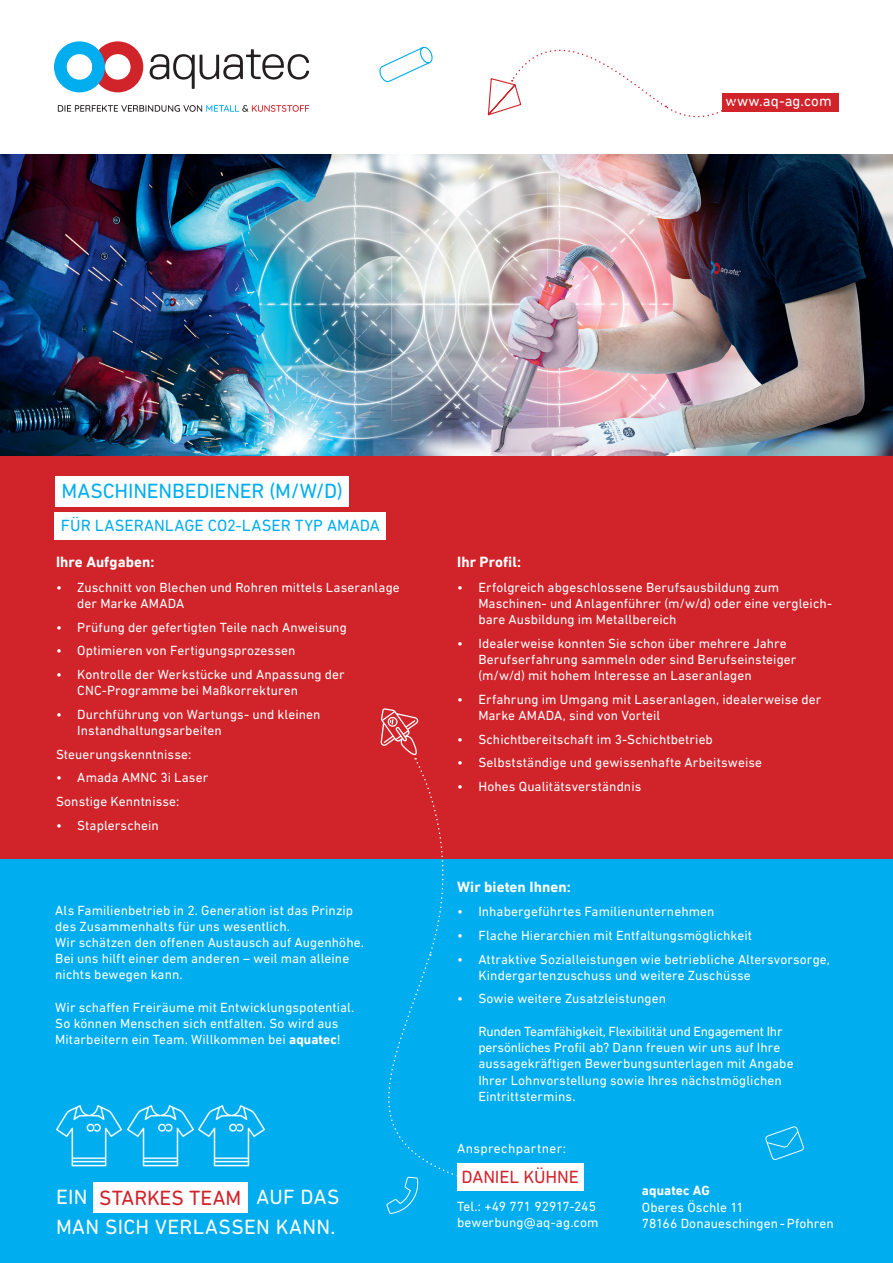
<style>
.page{position:relative;width:893px;height:1263px;background:#fff}
.page>*{position:absolute;margin:0;border:0;box-sizing:border-box;transform-origin:0 0}
.t1{font:21px/30px "DIN Next Rounded LT Pro";letter-spacing:.015em;color:#fff;text-align:right}
.t2{font:21px "DIN Next Rounded LT Pro";letter-spacing:-.005em;color:#00aeef}
.t3{font:21px "DIN Next Rounded LT Pro";letter-spacing:.005em;color:#d1232a}
.t4{font:18px "DIN Next Rounded LT Pro";letter-spacing:-.005em;color:#d1232a}
.t5{font:16.5px "DIN Next Rounded LT Pro";letter-spacing:.005em;color:#00aeef}
.t6{font:700 15px "DIN Next LT Pro";letter-spacing:.005em;color:#fff}
.t7{font:15px "DIN Next Rounded LT Pro";letter-spacing:.005em;color:#fff}
.t8{font:13.5px/16.2px "DIN Next LT Pro";letter-spacing:.005em;color:#fff}
.t9{font:13.5px "DIN Next Rounded LT Pro";letter-spacing:.03em;color:#fff}
.t10{font:700 13.5px "DIN Next LT Pro";letter-spacing:.005em;color:#fff}
.s1{font-weight:700}
.s2{color:#fff}
</style>
<div class="page">
<div style="left:0;top:455px;width:893px;height:446px;background:#d1232a"></div>
<div style="left:0;top:859px;width:893px;height:404px;background:#00aeef"></div>
<svg style="left:58px;top:105px;width:251px;height:7px"></svg>
<svg style="left:54px;top:41px;width:89px;height:51px"></svg>
<svg style="left:150px;top:49px;width:159px;height:40px"></svg>
<div style="left:721px;top:94px;width:117px;height:18px;background:#d1232a"></div>
<svg style="left:379px;top:46px;width:54px;height:37px"></svg>
<svg style="left:487px;top:49px;width:247px;height:69px"></svg>
<img style="left:0;top:154px;width:893px;height:301px">
<svg style="left:765px;top:1126px;width:39px;height:34px"></svg>
<div style="left:93px;top:1182px;width:155px;height:31px;background:#fff"></div>
<img style="left:56px;top:1105px;width:66px;height:62px">
<img style="left:127px;top:1105px;width:66px;height:62px">
<img style="left:199px;top:1105px;width:65px;height:62px">
<div style="left:457px;top:1163px;width:126px;height:27px;background:#fff"></div>
<svg style="left:380px;top:708px;width:81px;height:506px"></svg>
<div style="left:55px;top:476px;width:294px;height:30px;background:#fff"></div>
<div style="left:55px;top:512px;width:331px;height:27px;background:#fff"></div>
<p class="t7" style="left:726px;top:93px;width:108px">www.aq-ag.com</p>
<p class="t2" style="left:62px;top:479px;width:283px">MASCHINENBEDIENER (M/W/D)</p>
<p class="t5" style="left:61px;top:516px;width:320px">FÜR LASERANLAGE CO2-LASER TYP AMADA</p>
<p class="t6" style="left:56px;top:553px;width:100px">Ihre Aufgaben:</p>
<p class="t8" style="left:77px;top:579px;width:324px;text-indent:-21px">• Zuschnitt von Blechen und Rohren mittels Laseranlage der Marke AMADA</p>
<p class="t8" style="left:56px;top:619px;width:292px">• Prüfung der gefertigten Teile nach Anweisung</p>
<p class="t8" style="left:56px;top:642px;width:241px">• Optimieren von Fertigungsprozessen</p>
<p class="t8" style="left:77px;top:666px;width:269px;text-indent:-21px">• Kontrolle der Werkstücke und Anpassung der<br>CNC-Programme bei Maßkorrekturen</p>
<p class="t8" style="left:77px;top:706px;width:245px;text-indent:-21px">• Durchführung von Wartungs- und kleinen<br>Instandhaltungsarbeiten</p>
<p class="t8" style="left:56px;top:746px;width:137px">Steuerungskenntnisse:</p>
<p class="t8" style="left:56px;top:769px;width:154px">• Amada AMNC 3i Laser</p>
<p class="t8" style="left:56px;top:793px;width:125px">Sonstige Kenntnisse:</p>
<p class="t8" style="left:56px;top:817px;width:104px">• Staplerschein</p>
<p class="t8" style="left:55px;top:902px;width:310px">Als Familienbetrieb in 2. Generation ist das Prinzip des Zusammenhalts für uns wesentlich.<br>Wir schätzen den offenen Austausch auf Augenhöhe.<br>Bei uns hilft einer dem anderen – weil man alleine nichts bewegen kann.</p>
<p class="t8" style="left:55px;top:999px;width:301px">Wir schaffen Freiräume mit Entwicklungspotential.<br>So können Menschen sich entfalten. So wird aus<br>Mitarbeitern ein Team. Willkommen bei <span class="s1">aquatec</span>!</p>
<p class="t6" style="left:457px;top:553px;width:65px">Ihr Profil:</p>
<p class="t8" style="left:478px;top:579px;width:355px;text-indent:-21px">• Erfolgreich abgeschlossene Berufsausbildung zum<br>Maschinen- und Anlagenführer (m/w/d) oder eine vergleich&shy;bare Ausbildung im Metallbereich</p>
<p class="t8" style="left:478px;top:635px;width:320px;text-indent:-21px">• Idealerweise konnten Sie schon über mehrere Jahre<br>Berufserfahrung sammeln oder sind Berufseinsteiger (m/w/d) mit hohem Interesse an Laseranlagen</p>
<p class="t8" style="left:478px;top:691px;width:345px;text-indent:-21px">• Erfahrung im Umgang mit Laseranlagen, idealerweise der<br>Marke AMADA, sind von Vorteil</p>
<p class="t8" style="left:457px;top:731px;width:257px">• Schichtbereitschaft im 3-Schichtbetrieb</p>
<p class="t8" style="left:457px;top:755px;width:307px">• Selbstständige und gewissenhafte Arbeitsweise</p>
<p class="t8" style="left:457px;top:778px;width:186px">• Hohes Qualitätsverständnis</p>
<p class="t6" style="left:457px;top:878px;width:115px">Wir bieten Ihnen:</p>
<p class="t8" style="left:457px;top:903px;width:259px">• Inhabergeführtes Familienunternehmen</p>
<p class="t8" style="left:457px;top:927px;width:297px">• Flache Hierarchien mit Entfaltungsmöglichkeit</p>
<p class="t8" style="left:478px;top:951px;width:353px;text-indent:-21px">• Attraktive Sozialleistungen wie betriebliche Altersvorsorge,<br>Kindergartenzuschuss und weitere Zuschüsse</p>
<p class="t8" style="left:457px;top:990px;width:210px">• Sowie weitere Zusatzleistungen</p>
<p class="t8" style="left:478px;top:1023px;width:317px">Runden Teamfähigkeit, Flexibilität und Engagement Ihr persönliches Profil ab? Dann freuen wir uns auf Ihre aussagekräftigen Bewerbungsunterlagen mit Angabe Ihrer Lohnvorstellung sowie Ihres nächstmöglichen Eintrittstermins.</p>
<p class="t9" style="left:457px;top:1141px;width:110px">Ansprechpartner:</p>
<h2 class="t4" style="left:461px;top:1166px;width:119px">DANIEL KÜHNE</h2>
<h1 class="t1" style="left:56px;top:1182px;width:285px">AUF DAS<br>MAN SICH VERLASSEN KANN.</h1>
<p class="t10" style="left:642px;top:1182px;width:70px">aquatec AG</p>
<h1 class="t3" style="left:56px;top:1185px;width:187px"><span class="s2">EIN</span> STARKES TEAM</h1>
<p class="t8" style="left:642px;top:1198px;width:194px">Oberes Öschle 11<br>78166 Donaueschingen-Pfohren</p>
<p class="t8" style="left:457px;top:1198px;width:143px">Tel.: +49 771 92917-245 bewerbung@aq-ag.com</p>
</div>
